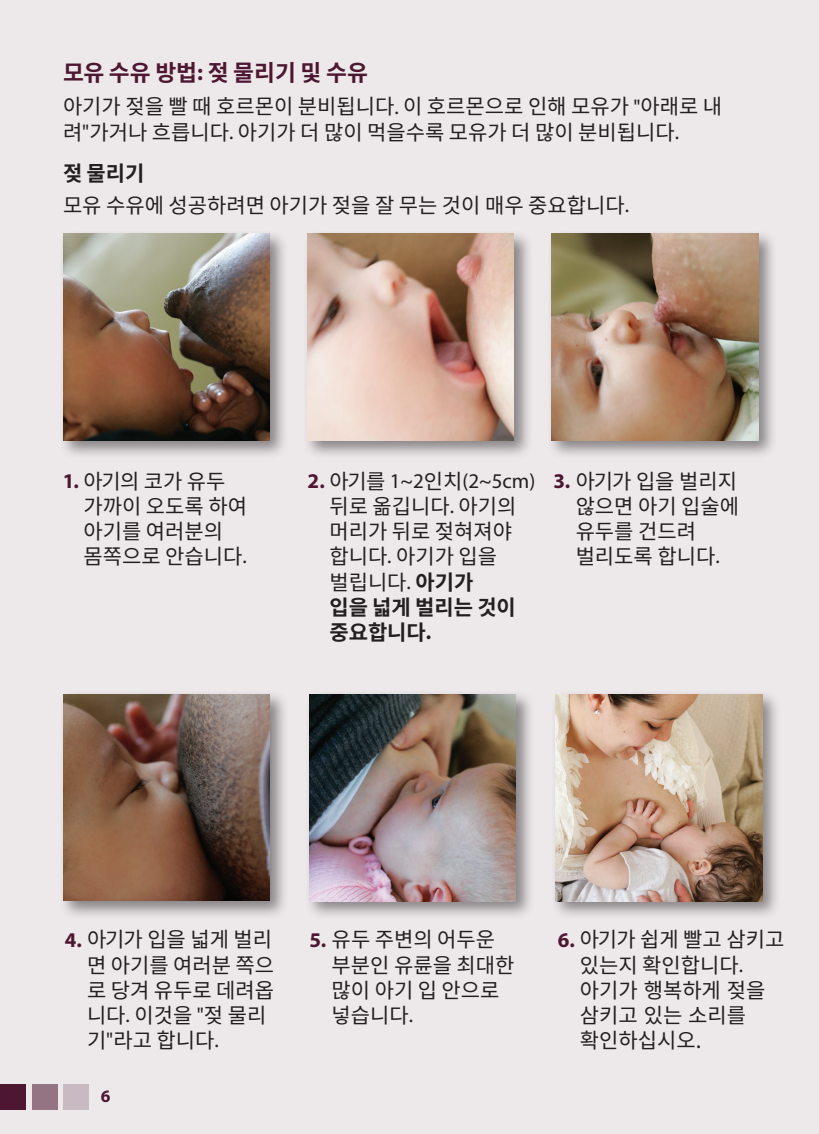
<style>
.page{position:relative;width:819px;height:1134px;background:#ede8ea}
.page>*{position:absolute;margin:0;border:0;box-sizing:border-box;transform-origin:0 0}
.t1{font:700 22.75px "Noto Sans CJ Kkr";color:#4d1731}
.t2{font:21px/25.2px "Noto Sans CJ Kkr";color:#231f20}
.t3{font:21px "Myriad Pro";color:#231f20}
.t4{font:700 17.5px "Myriad Pro";color:#4d1731}
.s1{font-family:"Myriad Pro"}
.s2{font-weight:700}
.s3{font-family:"Myriad Pro";font-weight:700;color:#4d1731}
.s4{font-weight:700;color:#4d1731}
.s5{font-family:"Noto Sans CJ Kkr"}
.s6{font-family:"Myriad Pro";font-weight:700}
</style>
<div class="page">
<div style="left:0;top:1084px;width:26px;height:26px;background:#4d1731"></div>
<div style="left:32px;top:1084px;width:26px;height:26px;background:#947483"></div>
<div style="left:63px;top:1084px;width:26px;height:26px;background:#c9b9c1"></div>
<div style="left:59px;top:229px;width:230px;height:231px;background:#231f20;opacity:.5"></div>
<img style="left:63px;top:234px;width:207px;height:207px">
<div style="left:59px;top:690px;width:230px;height:230px;background:#231f20;opacity:.5"></div>
<img style="left:63px;top:694px;width:207px;height:207px">
<div style="left:305px;top:690px;width:230px;height:231px;background:#231f20;opacity:.5"></div>
<img style="left:309px;top:695px;width:207px;height:206px">
<div style="left:551px;top:690px;width:231px;height:231px;background:#231f20;opacity:.5"></div>
<img style="left:555px;top:695px;width:207px;height:206px">
<div style="left:303px;top:229px;width:230px;height:231px;background:#231f20;opacity:.5"></div>
<img style="left:307px;top:234px;width:207px;height:207px">
<div style="left:547px;top:229px;width:230px;height:231px;background:#231f20;opacity:.5"></div>
<img style="left:551px;top:234px;width:207px;height:207px">
<p class="t1" style="left:63px;top:60px;width:307px">모유 수유 방법<span class="s1">:</span> 젖 물리기 및 수유</p>
<p class="t2" style="left:63px;top:95px;width:661px">아기가 젖을 빨 때 호르몬이 분비됩니다<span class="s1">.</span> 이 호르몬으로 인해 모유가 <span class="s1">"</span>아래로 내 려<span class="s1">"</span>가거나 흐릅니다<span class="s1">.</span> 아기가 더 많이 먹을수록 모유가 더 많이 분비됩니다<span class="s1">.</span></p>
<p class="t2" style="left:63px;top:157px;width:566px;line-height:32.7px"><span class="s2">젖 물리기<br></span>모유 수유에 성공하려면 아기가 젖을 잘 무는 것이 매우 중요합니다<span class="s1">.</span></p>
<p class="t2" style="left:84px;top:469px;width:165px;text-indent:-21px"><span class="s3">1.</span> 아기의 코가 유두 가까이 오도록 하여 아기를 여러분의 몸쪽으로 안습니다<span class="s1">.</span></p>
<p class="t3" style="left:308px;top:468px;width:229px"><span class="s4">2.</span> <span class="s5">아기를</span> 1~2<span class="s5">인치</span>(2~5cm)</p>
<p class="t2" style="left:329px;top:494px;width:189px">뒤로 옮깁니다<span class="s1">.</span> 아기의 머리가 뒤로 젖혀져야 합니다<span class="s1">.</span> 아기가 입을 벌립니다<span class="s1">.</span> <span class="s2">아기가 입을 넓게 벌리는 것이 중요합니다</span><span class="s6">.</span></p>
<p class="t2" style="left:576px;top:469px;width:165px;text-indent:-22px"><span class="s3">3.</span> 아기가 입을 벌리지 않으면 아기 입술에 유두를 건드려 벌리도록 합니다<span class="s1">.</span></p>
<p class="t2" style="left:87px;top:928px;width:189px;text-indent:-22px"><span class="s3">4.</span> 아기가 입을 넓게 벌리 면 아기를 여러분 쪽으 로 당겨 유두로 데려옵 니다<span class="s1">.</span> 이것을 <span class="s1">"</span>젖 물리 기<span class="s1">"</span>라고 합니다<span class="s1">.</span></p>
<p class="t2" style="left:332px;top:928px;width:184px;text-indent:-22px"><span class="s3">5.</span> 유두 주변의 어두운 부분인 유륜을 최대한 많이 아기 입 안으로 넣습니다<span class="s1">.</span></p>
<p class="t2" style="left:580px;top:928px;width:206px;text-indent:-22px"><span class="s3">6.</span> 아기가 쉽게 빨고 삼키고 있는지 확인합니다<span class="s1">. </span>아기가 행복하게 젖을 삼키고 있는 소리를 확인하십시오.</p>
<p class="t4" style="left:101px;top:1084px;width:11px">6</p>
</div>
